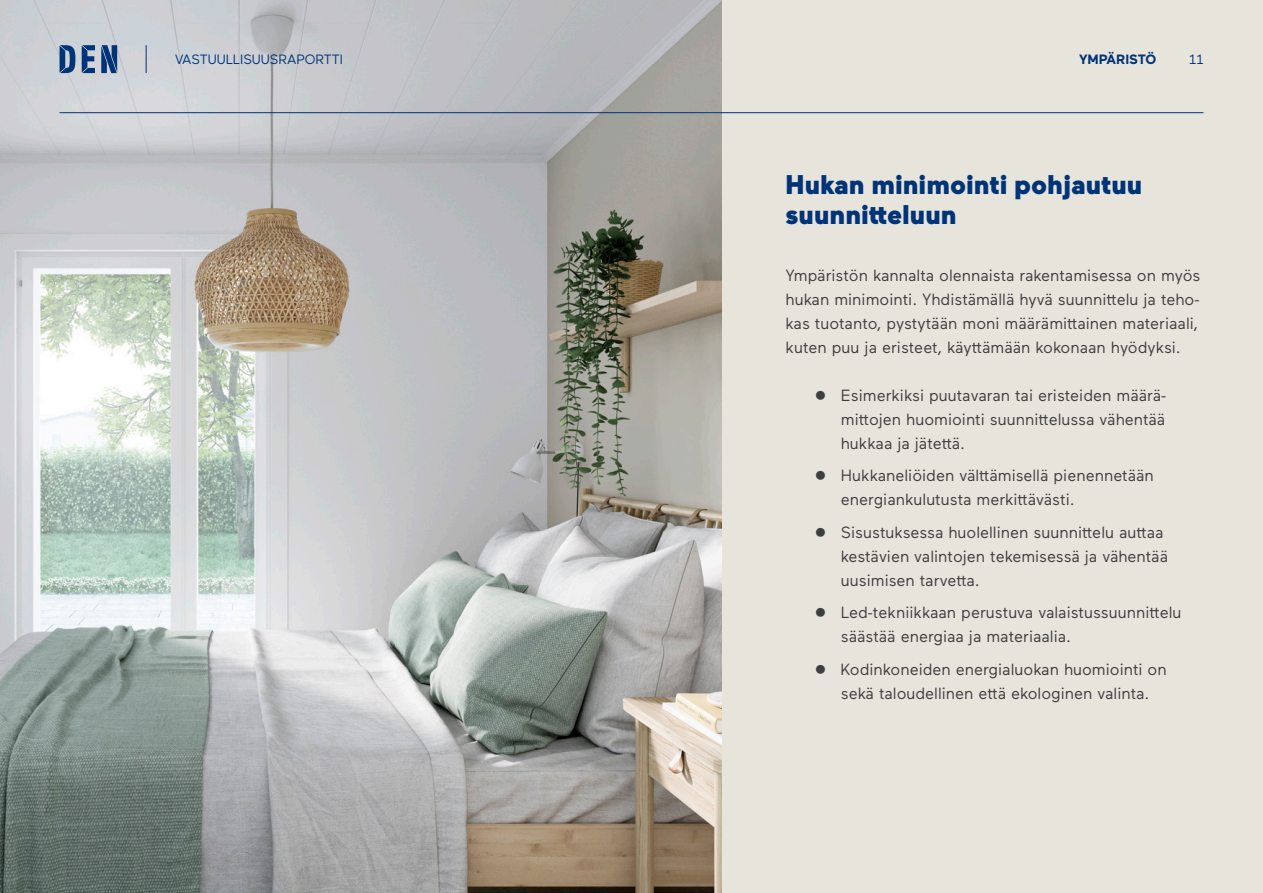
<style>
.page{position:relative;width:1263px;height:893px;background:#fff}
.page>*{position:absolute;margin:0;border:0;box-sizing:border-box;transform-origin:0 0}
.Otsikko{font:900 27px/30px "Maax";color:#003478}
.bullet{font:16.2px/24px "Maax";color:#3e3e3f}
.Leipis{font:16.2px/24px "Maax";color:#3e3e3f}
.t1{font:13.5px "Maax";color:#003478}
.ylä{font:700 13.5px "Maax";color:#003478}
</style>
<div class="page">
<img style="left:0;top:0;width:723px;height:893px">
<div style="left:723px;top:0;width:540px;height:893px;background:#e7e4dc"></div>
<hr style="left:60px;top:112px;width:1143px;height:1px;background:#003478">
<svg style="left:82px;top:45px;width:13px;height:28px"></svg>
<svg style="left:101px;top:45px;width:16px;height:28px"></svg>
<svg style="left:60px;top:45px;width:15px;height:28px"></svg>
<svg style="left:146px;top:45px;width:1px;height:28px"></svg>
<p class="t1" style="left:175px;top:51px;width:169px">VASTUULLISUUSRAPORTTI</p>
<p class="ylä" style="left:1079px;top:51px;width:79px">YMPÄRISTÖ</p>
<p class="t1" style="left:1189px;top:51px;width:16px">11</p>
<p class="Otsikko" style="left:786px;top:169px;width:358px">Hukan minimointi pohjautuu suunnitteluun</p>
<p class="Leipis" style="left:786px;top:263px;width:416px">Ympäristön kannalta olennaista rakentamisessa on myös hukan minimointi. Yhdistämällä hyvä suunnittelu ja teho&shy;kas tuotanto, pystytään moni määrämittainen materiaali, kuten puu ja eristeet, käyttämään kokonaan hyödyksi.</p>
<p class="bullet" style="left:841px;top:383px;width:326px;text-align:justify;text-indent:-26px">● Esimerkiksi puutavaran tai eristeiden määrä&shy;mittojen huomiointi suunnittelussa vähentää hukkaa ja jätettä.</p>
<p class="bullet" style="left:841px;top:463px;width:314px;text-indent:-26px">● Hukkaneliöiden välttämisellä pienennetään energiankulutusta merkittävästi.</p>
<p class="bullet" style="left:841px;top:520px;width:329px;text-indent:-26px">● Sisustuksessa huolellinen suunnittelu auttaa kestävien valintojen tekemisessä ja vähentää uusimisen tarvetta.</p>
<p class="bullet" style="left:841px;top:600px;width:342px;text-indent:-26px">● Led-tekniikkaan perustuva valaistussuunnittelu säästää energiaa ja materiaalia.</p>
<p class="bullet" style="left:815px;top:657px;width:353px;text-align:center">● Kodinkoneiden energialuokan huomiointi on sekä taloudellinen että ekologinen valinta.</p>
</div>
